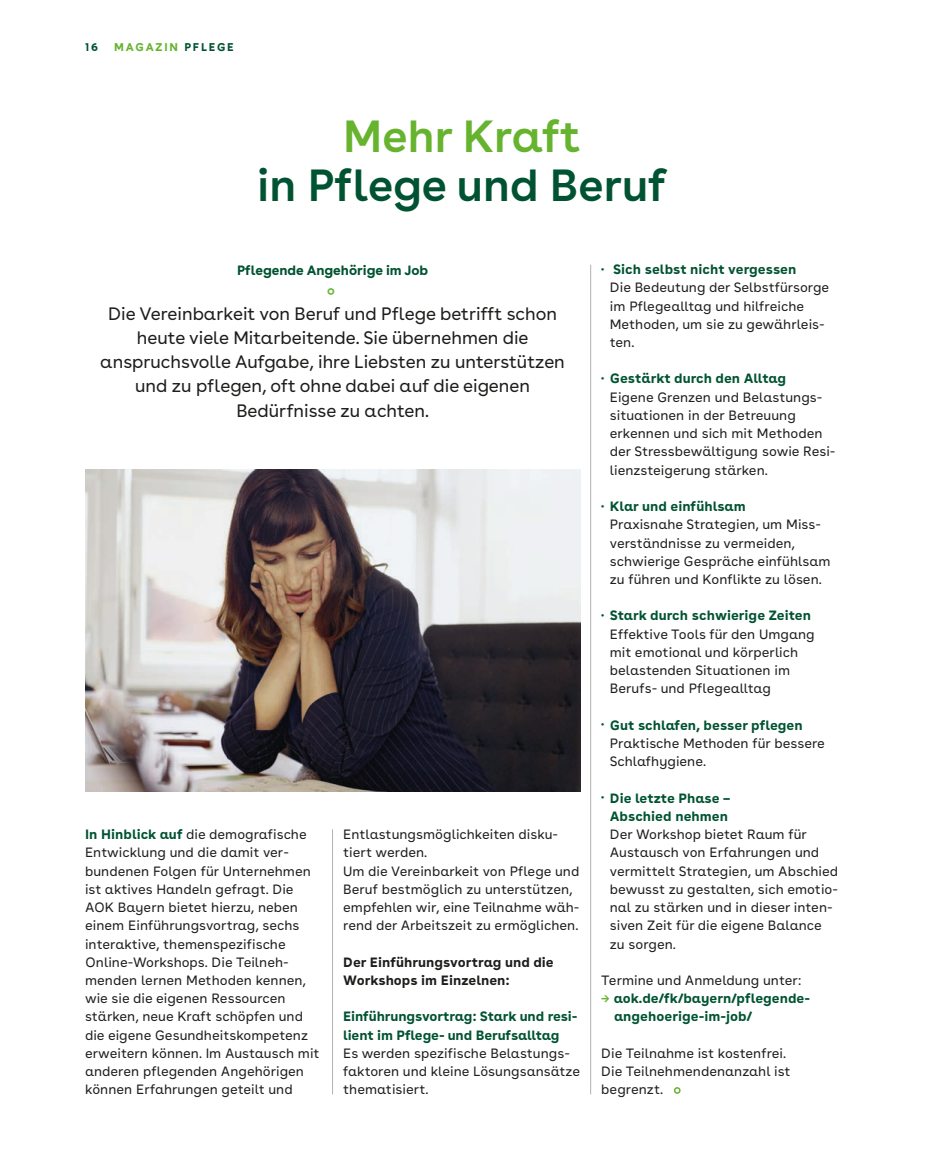
<style>
.page{position:relative;width:936px;height:1161px;background:#fff}
.page>*{position:absolute;margin:0;border:0;box-sizing:border-box;transform-origin:0 0}
.t1{font:600 45px "AOK Buenos Aires";color:#005332}
.t2{font:600 45px "AOK Buenos Aires";color:#66b32e}
.t3{font:18px/24.3px "AOK Buenos Aires";color:#1d1d1b;text-align:center}
.t4{font:13.5px/18.3px "AOK Buenos Aires Text";color:#1d1d1b}
.t5{font:700 13.5px/18.3px "AOK Buenos Aires Text";color:#005332}
.t6{font:700 13.5px/18.3px "AOK Buenos Aires Text";color:#1d1d1b}
.t7{font:700 13.5px "AOK Buenos Aires";color:#005332}
.t8{font:13.05px "AOK Icon Font";color:#66b32e}
.t9{font:700 11.25px "AOK Buenos Aires";letter-spacing:.16em;color:#66b32e}
.t10{font:700 11.25px "AOK Buenos Aires";color:#005332}
.s1{color:#005332}
.s2{font-weight:700;color:#005332}
.s3{color:#66b32e}
</style>
<div class="page">
<hr style="left:332px;top:829px;width:1px;height:265px;background:#b2b2b2">
<hr style="left:590px;top:265px;width:1px;height:829px;background:#b2b2b2">
<div style="left:673px;top:1087px;width:7px;height:7px;border:2px solid #66b32e;border-radius:50%"></div>
<img style="left:85px;top:470px;width:495px;height:321px">
<p class="t10" style="left:85px;top:37px;width:16px">1632</p>
<p class="t9" style="left:114px;top:37px;width:121px">MAGAZIN <span class="s1">PFLEGE</span></p>
<h1 class="t2" style="left:343px;top:98px;width:238px">Mehr Kraft</h1>
<h1 class="t1" style="left:257px;top:148px;width:410px">in Pflege und Beruf</h1>
<p class="t7" style="left:237px;top:259px;width:193px">Pflegende Angehörige im Job</p>
<p class="t8" style="left:327px;top:285px;width:9px">k</p>
<h2 class="t3" style="left:100px;top:299px;width:466px">Die Vereinbarkeit von Beruf und Pflege betrifft schon heute viele Mitarbeitende. Sie übernehmen die anspruchsvolle Aufgabe, ihre Liebsten zu unterstützen und zu pflegen, oft ohne dabei auf die eigenen Bedürfnisse zu achten.</h2>
<p class="t4" style="left:85px;top:824px;width:236px"><span class="s2">In Hinblick auf</span> die demografische<br>Entwicklung und die damit ver&shy;bundenen Folgen für Unternehmen ist aktives Handeln gefragt. Die<br>AOK Bayern bietet hierzu, neben einem Einführungsvortrag, sechs interaktive, themenspezifische<br>Online-Workshops. Die Teilneh&shy;menden lernen Methoden kennen, wie sie die eigenen Ressourcen stärken, neue Kraft schöpfen und die eigene Gesundheitskompetenz erweitern können. Im Austausch mit anderen pflegenden Angehörigen können Erfahrungen geteilt und</p>
<p class="t4" style="left:343px;top:824px;width:238px">Entlastungsmöglichkeiten disku&shy;tiert werden.<br>Um die Vereinbarkeit von Pflege und<br>Beruf bestmöglich zu unterstützen, empfehlen wir, eine Teilnahme wäh&shy;rend der Arbeitszeit zu ermöglichen.</p>
<p class="t6" style="left:343px;top:951px;width:212px">Der Einführungsvortrag und die<br>Workshops im Einzelnen:</p>
<p class="t5" style="left:343px;top:1006px;width:236px">Einführungsvortrag: Stark und resi&shy;lient im Pflege- und Berufsalltag</p>
<p class="t4" style="left:343px;top:1043px;width:238px">Es werden spezifische Belastungs&shy;faktoren und kleine Lösungsansätze thematisiert.</p>
<p class="t5" style="left:601px;top:259px;width:196px">• Sich selbst nicht vergessen</p>
<p class="t4" style="left:609px;top:277px;width:221px">Die Bedeutung der Selbstfürsorge im Pflegealltag und hilfreiche<br>Methoden, um sie zu gewährleis&shy;ten.</p>
<p class="t5" style="left:601px;top:368px;width:186px">• Gestärkt durch den Alltag</p>
<p class="t4" style="left:609px;top:387px;width:227px">Eigene Grenzen und Belastungs&shy;situationen in der Betreuung erkennen und sich mit Methoden der Stressbewältigung sowie Resi&shy;lienzsteigerung stärken.</p>
<p class="t5" style="left:601px;top:496px;width:146px">• Klar und einfühlsam</p>
<p class="t4" style="left:609px;top:514px;width:222px">Praxisnahe Strategien, um Miss&shy;verständnisse zu vermeiden, schwierige Gespräche einfühlsam zu führen und Konflikte zu lösen.</p>
<p class="t5" style="left:601px;top:605px;width:211px">• Stark durch schwierige Zeiten</p>
<p class="t4" style="left:609px;top:623px;width:206px">Effektive Tools für den Umgang mit emotional und körperlich belastenden Situationen im<br>Berufs- und Pflegealltag</p>
<p class="t5" style="left:601px;top:714px;width:203px">• Gut schlafen, besser pflegen</p>
<p class="t4" style="left:609px;top:733px;width:217px">Praktische Methoden für bessere<br>Schlafhygiene.</p>
<p class="t5" style="left:601px;top:787px;width:131px;text-align:center">• Die letzte Phase –<br>Abschied nehmen</p>
<p class="t4" style="left:609px;top:824px;width:230px">Der Workshop bietet Raum für<br>Austausch von Erfahrungen und vermittelt Strategien, um Abschied bewusst zu gestalten, sich emotio&shy;nal zu stärken und in dieser inten&shy;siven Zeit für die eigene Balance zu sorgen.</p>
<p class="t4" style="left:601px;top:970px;width:202px">Termine und Anmeldung unter:</p>
<p class="t5" style="left:614px;top:988px;width:198px;text-indent:-13px"><span class="s3">→</span> aok.de/fk/bayern/pflegende&shy;angehoerige-im-job/</p>
<p class="t4" style="left:601px;top:1043px;width:191px">Die Teilnahme ist kostenfrei.<br>Die Teilnehmendenanzahl ist begrenzt.</p>
</div>
